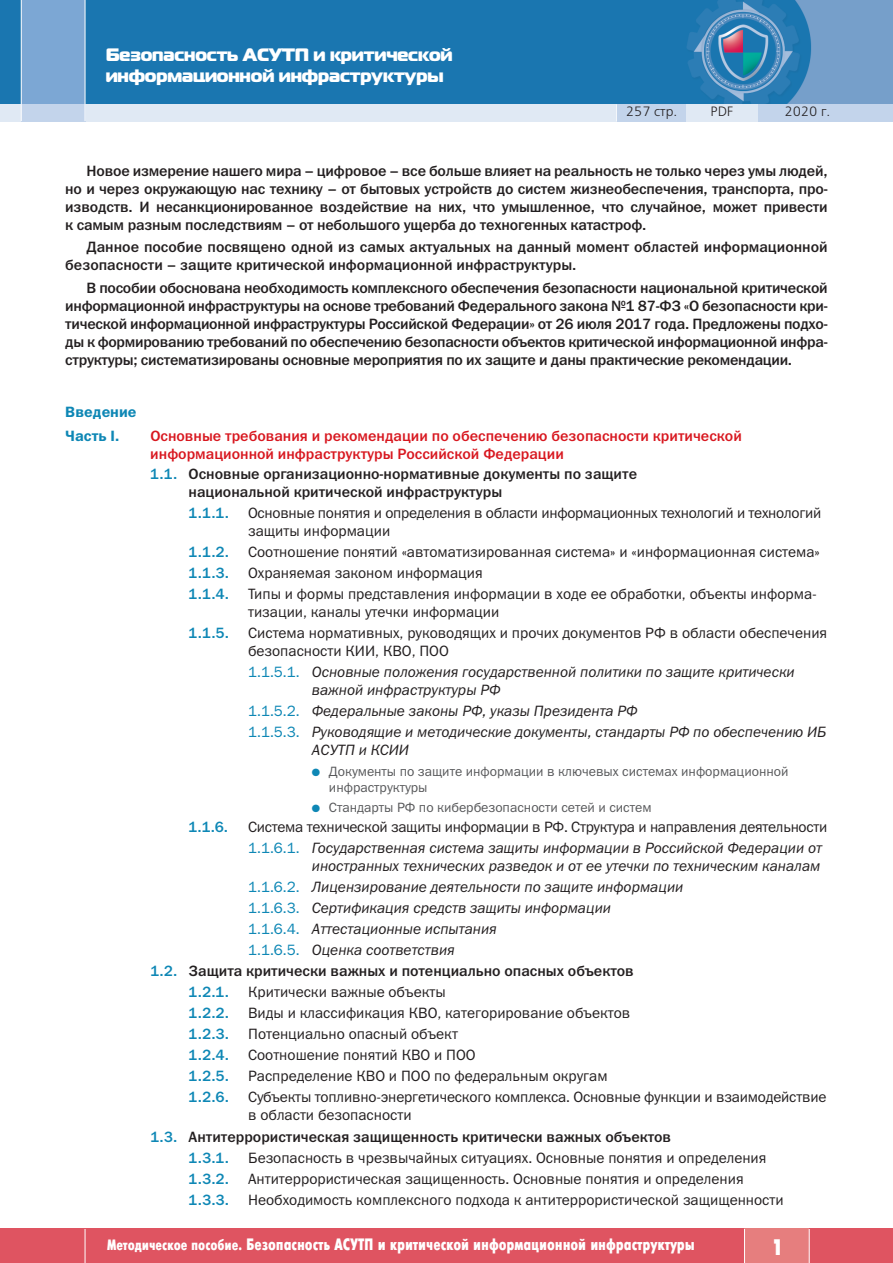
<style>
.page{position:relative;width:893px;height:1263px;background:#fff}
.page>*{position:absolute;margin:0;border:0;box-sizing:border-box;transform-origin:0 0}
.t1{font:700 22.5px "Futuris X Cond C";color:#fff}
.t2{font:18px/21.6px "Magistral Black C";letter-spacing:-.005em;color:#fff}
.t3{font:16.5px "Futuris X Cond C";letter-spacing:-.005em;color:#fff}
.t4{font:15px/18px "Franklin Gothic Medium C";color:#231f20}
.t5{font:15px/18px "Franklin Gothic Book C";color:#231f20}
.t6{font:italic 15px/21px "Franklin Gothic Book C";color:#231f20}
.t7{font:15px/18px "Franklin Gothic Book C";letter-spacing:-.02em;color:#231f20}
.t8{font:15px/18px "Franklin Gothic Medium C";color:#d8171f}
.t9{font:15px "Franklin Gothic Medium C";color:#0e87b5}
.t10{font:15px/24.5px "Franklin Gothic Demi C";color:#0e87b5}
.t11{font:13.5px/16.2px "Franklin Gothic Book C";color:#57585a}
.t12{font:13.5px "Free Set C";color:#231f20}
.s1{color:#0e87b5}
.s2{font-style:normal;color:#0e87b5}
.s3{font-style:italic}
.s4{font-size:15px}
</style>
<div class="page">
<div style="left:0;top:1229px;width:893px;height:34px;background:#df5461"></div>
<div style="left:744px;top:1229px;width:65px;height:34px;background:#e67e7e"></div>
<hr style="left:744px;top:1229px;width:1px;height:34px;background:#fff">
<hr style="left:809px;top:1229px;width:1px;height:34px;background:#fff">
<hr style="left:85px;top:1229px;width:1px;height:34px;background:#fff">
<img style="left:0;top:0;width:893px;height:104px">
<div style="left:0;top:104px;width:893px;height:17px;background:#e0e9f4"></div>
<div style="left:22px;top:0;width:63px;height:104px;background:#7ca7d4"></div>
<div style="left:21px;top:104px;width:64px;height:17px;background:#c3d4eb"></div>
<hr style="left:21px;top:0;width:1px;height:121px;background:#fff">
<hr style="left:85px;top:0;width:1px;height:121px;background:#fff">
<svg style="left:616px;top:105px;width:1px;height:16px"></svg>
<svg style="left:758px;top:104px;width:1px;height:17px"></svg>
<div style="left:759px;top:104px;width:134px;height:17px;background:#c3d4eb"></div>
<div style="left:617px;top:104px;width:69px;height:17px;background:#c3d4eb"></div>
<p class="t2" style="left:106px;top:44px;width:348px">Безопасность АСУТП и критической информационной инфраструктуры</p>
<p class="t12" style="left:626px;top:104px;width:53px">257 стр.</p>
<p class="t12" style="left:710px;top:104px;width:24px">PDF</p>
<p class="t12" style="left:784px;top:104px;width:47px">2020 г.</p>
<p class="t4" style="left:65px;top:162px;width:764px;text-align:justify;text-indent:21px">Новое измерение нашего мира – цифровое – все больше влияет на реальность не только через умы людей, но и через окружающую нас технику – от бытовых устройств до систем жизнеобеспечения, транспорта, про&shy;изводств. И несанкционированное воздействие на них, что умышленное, что случайное, может привести к самым разным последствиям – от небольшого ущерба до техногенных катастроф.</p>
<p class="t4" style="left:65px;top:238px;width:764px;text-indent:21px">Данное пособие посвящено одной из самых актуальных на данный момент областей информационной безопасности – защите критической информационной инфраструктуры.</p>
<p class="t4" style="left:65px;top:278px;width:764px;text-align:justify;text-indent:21px">В пособии обоснована необходимость комплексного обеспечения безопасности национальной критической информационной инфраструктуры на основе требований Федерального закона №1 87-ФЗ «О безопасности кри&shy;тической информационной инфраструктуры Российской Федерации» от 26 июля 2017 года. Предложены подхо&shy;ды к формированию требований по обеспечению безопасности объектов критической информационной инфра&shy;структуры; систематизированы основные мероприятия по их защите и даны практические рекомендации.</p>
<p class="t10" style="left:65px;top:399px;width:73px">Введение<br>Часть I.</p>
<p class="t8" style="left:150px;top:427px;width:593px">Основные требования и рекомендации по обеспечению безопасности критической информационной инфраструктуры Российской Федерации</p>
<p class="t4" style="left:189px;top:465px;width:450px;text-indent:-38px"><span class="s1">1.1.</span> Основные организационно-нормативные документы по защите национальной критической инфраструктуры</p>
<p class="t9" style="left:189px;top:504px;width:42px">1.1.1.</p>
<p class="t7" style="left:248px;top:504px;width:575px">Основные понятия и определения в области информационных технологий и технологий защиты информации</p>
<p class="t9" style="left:189px;top:543px;width:42px">1.1.2.</p>
<p class="t5" style="left:248px;top:543px;width:573px">Соотношение понятий «автоматизированная система» и «информационная система»</p>
<p class="t9" style="left:189px;top:564px;width:42px">1.1.3.</p>
<p class="t5" style="left:248px;top:564px;width:236px">Охраняемая законом информация</p>
<p class="t9" style="left:189px;top:585px;width:42px">1.1.4.</p>
<p class="t5" style="left:248px;top:585px;width:570px">Типы и формы представления информации в ходе ее обработки, объекты информа&shy;тизации, каналы утечки информации</p>
<p class="t9" style="left:189px;top:624px;width:42px">1.1.5.</p>
<p class="t5" style="left:248px;top:624px;width:581px">Система нормативных, руководящих и прочих документов РФ в области обеспечения безопасности КИИ, КВО, ПОО</p>
<p class="t6" style="left:312px;top:663px;width:484px;line-height:18px;text-indent:-64px"><span class="s2">1.1.5.1.</span> Основные положения государственной политики по защите критически важной инфраструктуры РФ</p>
<p class="t6" style="left:248px;top:701px;width:580px"><span class="s2">1.1.5.2.</span> Федеральные законы РФ, указы Президента РФ<br><span class="s2">1.1.5.3.</span> Руководящие и методические документы, стандарты РФ по обеспечению ИБ</p>
<p class="t6" style="left:312px;top:740px;width:98px">АСУТП и КСИИ</p>
<p class="t11" style="left:329px;top:763px;width:461px;text-indent:-17px"><span class="s1">●</span> Документы по защите информации в ключевых системах информационной инфраструктуры</p>
<p class="t11" style="left:312px;top:799px;width:341px"><span class="s1">●</span> Стандарты РФ по кибербезопасности сетей и систем</p>
<p class="t9" style="left:189px;top:818px;width:41px">1.1.6.</p>
<p class="t7" style="left:248px;top:816px;width:581px;line-height:21px">Система технической защиты информации в РФ. Структура и направления деятельности<br><span class="s1">1.1.6.1.</span> <span class="s3">Государственная система защиты информации в Российской Федерации от</span></p>
<p class="t6" style="left:248px;top:855px;width:574px;text-indent:64px">иностранных технических разведок и от ее утечки по техническим каналам <span class="s2">1.1.6.2.</span> Лицензирование деятельности по защите информации<br><span class="s2">1.1.6.3.</span> Сертификация средств защиты информации<br><span class="s2">1.1.6.4.</span> Аттестационные испытания<br><span class="s2">1.1.6.5.</span> Оценка соответствия</p>
<p class="t4" style="left:189px;top:961px;width:447px;line-height:21px;text-indent:-38px"><span class="s1">1.2.</span> Защита критически важных и потенциально опасных объектов<br><span class="s1">1.2.1.</span></p>
<p class="t5" style="left:248px;top:983px;width:199px">Критически важные объекты</p>
<p class="t9" style="left:189px;top:1004px;width:42px">1.2.2.</p>
<p class="t5" style="left:248px;top:1004px;width:384px">Виды и классификация КВО, категорирование объектов</p>
<p class="t9" style="left:189px;top:1025px;width:42px">1.2.3.</p>
<p class="t5" style="left:248px;top:1025px;width:211px">Потенциально опасный объект</p>
<p class="t9" style="left:189px;top:1046px;width:42px">1.2.4.</p>
<p class="t5" style="left:248px;top:1046px;width:229px">Соотношение понятий КВО и ПОО</p>
<p class="t9" style="left:189px;top:1067px;width:42px">1.2.5.</p>
<p class="t5" style="left:248px;top:1067px;width:361px">Распределение КВО и ПОО по федеральным округам</p>
<p class="t9" style="left:189px;top:1088px;width:42px">1.2.6.</p>
<p class="t5" style="left:248px;top:1088px;width:580px">Субъекты топливно-энергетического комплекса. Основные функции и взаимодействие в области безопасности</p>
<p class="t4" style="left:189px;top:1126px;width:484px;line-height:21px;text-indent:-38px"><span class="s1">1.3.</span> Антитеррористическая защищенность критически важных объектов<br><span class="s1">1.3.1.</span></p>
<p class="t5" style="left:248px;top:1148px;width:520px">Безопасность в чрезвычайных ситуациях. Основные понятия и определения</p>
<p class="t9" style="left:189px;top:1170px;width:42px">1.3.2.</p>
<p class="t5" style="left:248px;top:1169px;width:497px">Антитеррористическая защищенность. Основные понятия и определения</p>
<p class="t9" style="left:189px;top:1191px;width:42px">1.3.3.</p>
<p class="t5" style="left:248px;top:1190px;width:537px">Необходимость комплексного подхода к антитеррористической защищенности</p>
<p class="t3" style="left:107px;top:1235px;width:589px"><span class="s4">Методическое пособие.</span> Безопасность АСУТП и критической информационной инфраструктуры</p>
<h1 class="t1" style="left:771px;top:1234px;width:15px">1</h1>
</div>
